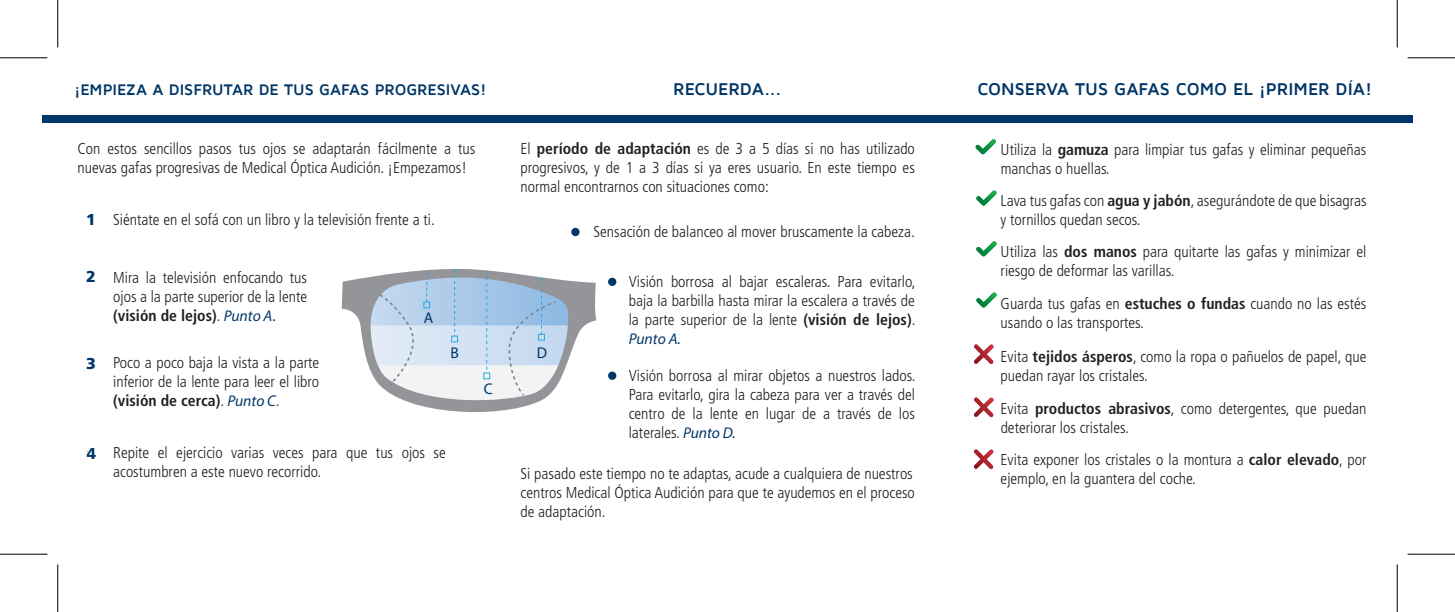
<style>
.page{position:relative;width:1455px;height:612px;background:#fff}
.page>*{position:absolute;margin:0;border:0;box-sizing:border-box;transform-origin:0 0}
.t1{font:700 17.5px "Maven Pro";letter-spacing:-.005em;color:#003667}
.t2{font:300 condensed 15.75px/18.9px "Frutiger LT Std";color:#231f20}
.t3{font:700 15.75px "Maven Pro";letter-spacing:-.005em;color:#003667}
.t4{font:900 15.75px "Frutiger LT Std";color:#003667}
.t5{font:italic 15.58px "Myriad Pro";color:#003667}
.t6{font:15.58px "Myriad Pro";color:#003667}
.s1{font-weight:700}
.s2{font-family:"Myriad Pro";font-weight:400;font-style:italic;font-stretch:normal;font-size:15.58px;color:#003667}
.s3{font-family:"Myriad Pro";font-weight:400;font-stretch:normal;font-size:15.58px;color:#003667}
</style>
<div class="page">
<svg style="left:976px;top:190px;width:21px;height:15px"></svg>
<div style="left:571px;top:228px;width:9px;height:8px;background:#003667;border-radius:50%"></div>
<div style="left:608px;top:277px;width:8px;height:9px;background:#003667;border-radius:50%"></div>
<div style="left:608px;top:371px;width:8px;height:9px;background:#003667;border-radius:50%"></div>
<div style="left:43px;top:115px;width:1369px;height:8px;background:#003667"></div>
<svg style="left:342px;top:278px;width:254px;height:134px"></svg>
<svg style="left:361px;top:269px;width:214px;height:138px"></svg>
<div style="left:538px;top:334px;width:7px;height:6px;border:1px solid #24aae1"></div>
<svg style="left:975px;top:139px;width:21px;height:15px"></svg>
<svg style="left:974px;top:344px;width:20px;height:20px"></svg>
<svg style="left:974px;top:397px;width:20px;height:20px"></svg>
<svg style="left:974px;top:449px;width:19px;height:20px"></svg>
<svg style="left:976px;top:241px;width:21px;height:15px"></svg>
<svg style="left:976px;top:292px;width:21px;height:15px"></svg>
<hr style="left:0;top:57px;width:47px;height:1px;background:#000">
<hr style="left:1408px;top:57px;width:47px;height:1px;background:#000">
<hr style="left:0;top:554px;width:47px;height:1px;background:#000">
<hr style="left:1408px;top:554px;width:47px;height:1px;background:#000">
<hr style="left:57px;top:0;width:1px;height:47px;background:#000">
<hr style="left:57px;top:564px;width:1px;height:48px;background:#000">
<hr style="left:1397px;top:0;width:1px;height:47px;background:#000">
<hr style="left:1397px;top:564px;width:1px;height:48px;background:#000">
<p class="t3" style="left:74px;top:81px;width:414px">¡EMPIEZA A DISFRUTAR DE TUS GAFAS PROGRESIVAS!</p>
<p class="t1" style="left:673px;top:79px;width:110px">RECUERDA...</p>
<p class="t1" style="left:977px;top:79px;width:396px">CONSERVA TUS GAFAS COMO EL ¡PRIMER DÍA!</p>
<p class="t2" style="left:77px;top:140px;width:399px">Con estos sencillos pasos tus ojos se adaptarán fácilmente a tus nuevas gafas progresivas de Medical Óptica Audición. ¡Empezamos!</p>
<p class="t4" style="left:86px;top:210px;width:11px">1</p>
<p class="t2" style="left:113px;top:210px;width:323px">Siéntate en el sofá con un libro y la televisión frente a ti.</p>
<p class="t4" style="left:86px;top:267px;width:11px">2</p>
<p class="t4" style="left:86px;top:353px;width:11px">3</p>
<p class="t4" style="left:87px;top:444px;width:11px">4</p>
<p class="t2" style="left:113px;top:268px;width:195px;text-align:justify">Mira la televisión enfocando tus ojos a la parte superior de la lente <span class="s1">(visión de lejos)</span>. <span class="s2">Punto A</span><span class="s3">.</span></p>
<p class="t2" style="left:113px;top:354px;width:208px;text-align:justify">Poco a poco baja la vista a la parte inferior de la lente para leer el libro <span class="s1">(visión de cerca)</span>. <span class="s2">Punto C</span>.</p>
<p class="t2" style="left:113px;top:443px;width:334px">Repite el ejercicio varias veces para que tus ojos se acostumbren a este nuevo recorrido.</p>
<p class="t6" style="left:424px;top:309px;width:11px">A</p>
<p class="t6" style="left:450px;top:344px;width:10px">B</p>
<p class="t6" style="left:484px;top:380px;width:11px">C</p>
<p class="t2" style="left:520px;top:140px;width:396px;text-align:justify">El <span class="s1">período de adaptación</span> es de 3 a 5 días si no has utilizado progresivos, y de 1 a 3 días si ya eres usuario. En este tiempo es normal encontrarnos con situaciones como:</p>
<p class="t2" style="left:593px;top:222px;width:323px">Sensación de balanceo al mover bruscamente la cabeza.</p>
<p class="t6" style="left:537px;top:344px;width:12px">D</p>
<p class="t2" style="left:629px;top:273px;width:288px;text-align:justify">Visión borrosa al bajar escaleras. Para evitarlo, baja la barbilla hasta mirar la escalera a través de la parte superior de la lente <span class="s1">(visión de lejos)</span>.</p>
<p class="t5" style="left:629px;top:329px;width:54px">Punto A.</p>
<p class="t2" style="left:629px;top:367px;width:288px;text-align:justify">Visión borrosa al mirar objetos a nuestros lados.<br>Para evitarlo, gira la cabeza para ver a través del centro de la lente en lugar de a través de los laterales. <span class="s2">Punto D.</span></p>
<p class="t2" style="left:520px;top:464px;width:396px">Si pasado este tiempo no te adaptas, acude a cualquiera de nuestros centros Medical Óptica Audición para que te ayudemos en el proceso de adaptación.</p>
<p class="t2" style="left:1001px;top:141px;width:367px">Utiliza la <span class="s1">gamuza</span> para limpiar tus gafas y eliminar pequeñas manchas o huellas.</p>
<p class="t2" style="left:1001px;top:191px;width:367px">Lava tus gafas con <span class="s1">agua y jabón</span>, asegurándote de que bisagras y tornillos quedan secos.</p>
<p class="t2" style="left:1001px;top:242px;width:367px">Utiliza las <span class="s1">dos manos</span> para quitarte las gafas y minimizar el riesgo de deformar las varillas.</p>
<p class="t2" style="left:1001px;top:294px;width:367px">Guarda tus gafas en <span class="s1">estuches o fundas</span> cuando no las estés usando o las transportes.</p>
<p class="t2" style="left:1001px;top:347px;width:367px">Evita <span class="s1">tejidos ásperos</span>, como la ropa o pañuelos de papel, que puedan rayar los cristales.</p>
<p class="t2" style="left:1001px;top:399px;width:367px">Evita <span class="s1">productos abrasivos</span>, como detergentes, que puedan deteriorar los cristales.</p>
<p class="t2" style="left:1001px;top:450px;width:367px">Evita exponer los cristales o la montura a <span class="s1">calor elevado</span>, por ejemplo, en la guantera del coche.</p>
</div>
